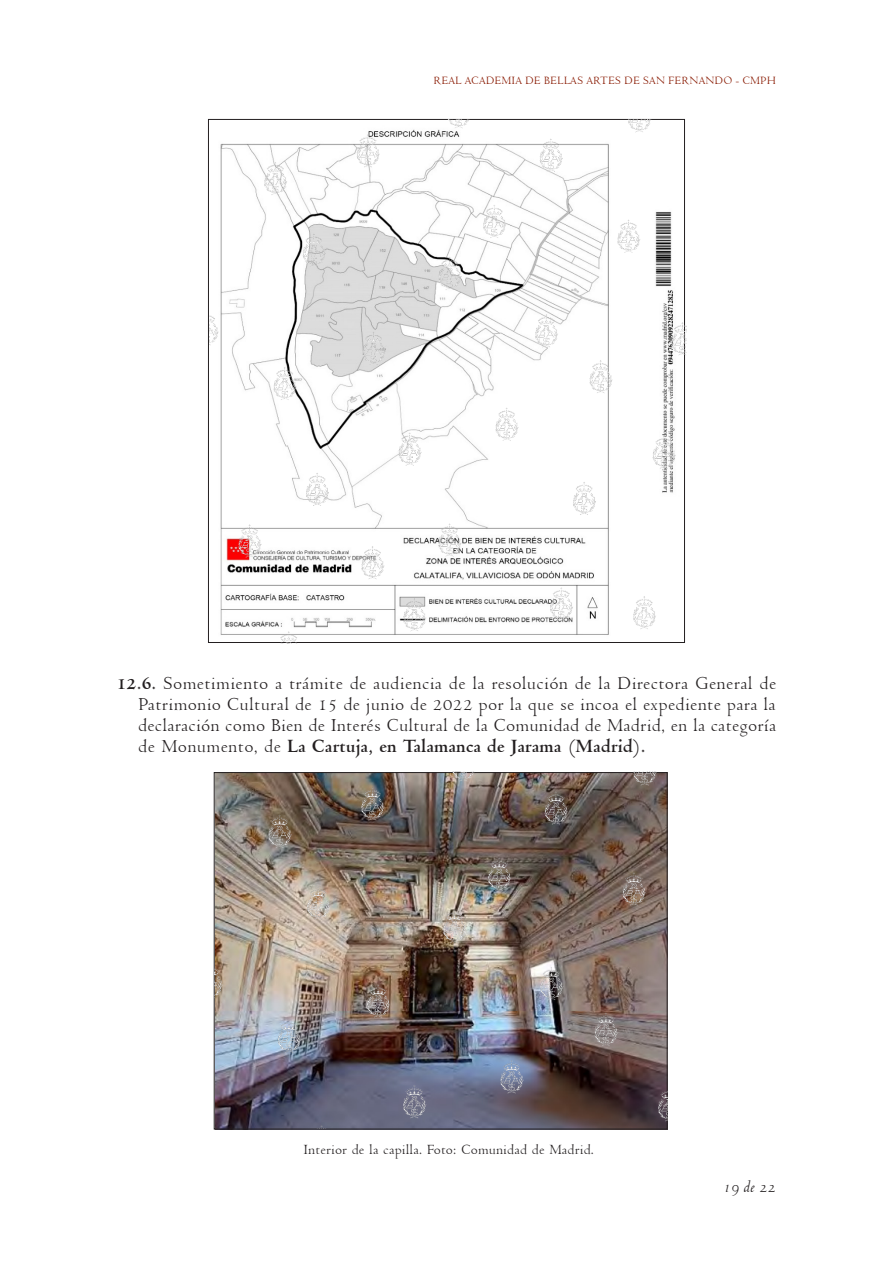
<style>
.page{position:relative;width:893px;height:1263px;background:#fff}
.page>*{position:absolute;margin:0;border:0;box-sizing:border-box;transform-origin:0 0}
.t1{font:19.5px/21px "Venetian 301 BT";color:#231f20;text-align:justify}
.t2{font:italic 18px "Venetian 301 BT";color:#231f20}
.t3{font:15px "Venetian 301 BT";color:#231f20}
.t4{font:12px "Venetian 301 BT";color:#891a02}
.s1{font-weight:700}
</style>
<div class="page">
<img style="left:210px;top:119px;width:476px;height:524px">
<img style="left:215px;top:772px;width:453px;height:356px">
<p class="t4" style="left:433px;top:73px;width:344px">REAL ACADEMIA DE BELLAS ARTES DE SAN FERNANDO - CMPH</p>
<p class="t1" style="left:138px;top:673px;width:640px;text-indent:-21px"><span class="s1">12.6.</span> Sometimiento a trámite de audiencia de la resolución de la Directora General de Patrimonio Cultural de 15 de junio de 2022 por la que se incoa el expediente para la declaración como Bien de Interés Cultural de la Comunidad de Madrid, en la categoría de Monumento, de <span class="s1">La Cartuja, en Talamanca de Jarama (Madrid).</span></p>
<p class="t3" style="left:303px;top:1141px;width:292px">Interior de la capilla. Foto: Comunidad de Madrid.</p>
<p class="t2" style="left:723px;top:1177px;width:54px">19 de 22</p>
</div>
